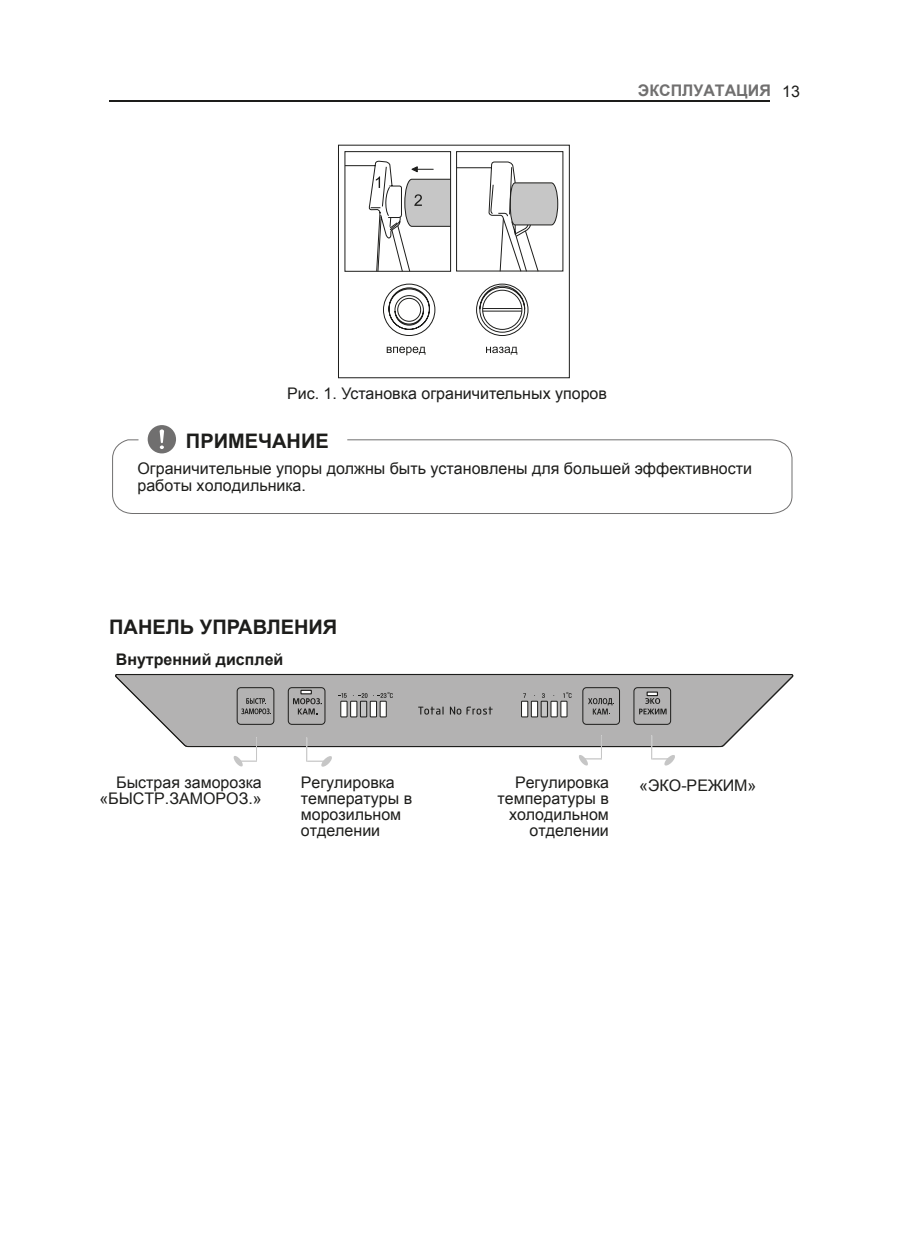
<style>
.page{position:relative;width:919px;height:1259px;background:#fff}
.page>*{position:absolute;margin:0;border:0;box-sizing:border-box;transform-origin:0 0}
.t1{font:700 20px "Arial";color:#1d1d1b}
.t2{font:16px/16px "Arial";color:#1d1d1b;text-align:right}
.t3{font:700 16px "Arial";color:#1d1d1b}
.t4{font:700 16px "Arial";color:#706f6f}
</style>
<div class="page">
<hr style="left:109px;top:100px;width:660px;height:2px;background:#1d1d1b">
<svg style="left:338px;top:145px;width:232px;height:233px"></svg>
<hr style="left:482px;top:311px;width:40px;height:1px;background:#1d1d1b">
<hr style="left:482px;top:308px;width:40px;height:1px;background:#1d1d1b">
<svg style="left:344px;top:144px;width:214px;height:128px"></svg>
<svg style="left:148px;top:425px;width:28px;height:14px"></svg>
<svg style="left:112px;top:439px;width:681px;height:75px"></svg>
<svg style="left:115px;top:674px;width:678px;height:73px;background:#b5b4b4"></svg>
<div style="left:288px;top:687px;width:37px;height:38px;border:1px solid #1d1d1b;border-radius:4px"></div>
<div style="left:237px;top:687px;width:37px;height:38px;border:1px solid #1d1d1b;border-radius:4px"></div>
<div style="left:582px;top:687px;width:38px;height:38px;border:1px solid #1d1d1b;border-radius:4px"></div>
<div style="left:633px;top:687px;width:38px;height:38px;border:1px solid #1d1d1b;border-radius:4px"></div>
<svg style="left:588px;top:698px;width:26px;height:16px"></svg>
<svg style="left:639px;top:692px;width:27px;height:22px"></svg>
<svg style="left:241px;top:698px;width:30px;height:16px"></svg>
<svg style="left:293px;top:698px;width:29px;height:16px"></svg>
<div style="left:541px;top:701px;width:6px;height:16px;background:#c6c6c6"></div>
<div style="left:541px;top:701px;width:6px;height:16px;border:1px solid #1d1d1b"></div>
<div style="left:551px;top:701px;width:6px;height:16px;background:#fff"></div>
<div style="left:550px;top:701px;width:7px;height:16px;border:1px solid #1d1d1b"></div>
<div style="left:561px;top:701px;width:6px;height:16px;background:#fff"></div>
<div style="left:560px;top:701px;width:7px;height:16px;border:1px solid #1d1d1b"></div>
<div style="left:521px;top:701px;width:6px;height:16px;background:#fff"></div>
<div style="left:521px;top:701px;width:7px;height:16px;border:1px solid #1d1d1b"></div>
<div style="left:531px;top:701px;width:6px;height:16px;background:#fff"></div>
<div style="left:531px;top:701px;width:7px;height:16px;border:1px solid #1d1d1b"></div>
<svg style="left:338px;top:693px;width:8px;height:5px"></svg>
<svg style="left:353px;top:693px;width:14px;height:5px"></svg>
<svg style="left:373px;top:692px;width:20px;height:6px"></svg>
<svg style="left:563px;top:692px;width:8px;height:6px"></svg>
<svg style="left:523px;top:693px;width:3px;height:5px"></svg>
<svg style="left:233px;top:738px;width:24px;height:29px"></svg>
<svg style="left:578px;top:735px;width:24px;height:31px"></svg>
<svg style="left:306px;top:738px;width:26px;height:29px"></svg>
<svg style="left:651px;top:735px;width:24px;height:31px"></svg>
<svg style="left:418px;top:706px;width:25px;height:8px"></svg>
<svg style="left:450px;top:706px;width:42px;height:8px"></svg>
<p class="t4" style="left:638px;top:80px;width:134px">ЭКСПЛУАТАЦИЯ</p>
<p class="t2" style="left:782px;top:83px;width:19px">13</p>
<p class="t2" style="left:287px;top:386px;width:321px">Рис. 1. Установка ограничительных упоров</p>
<p class="t1" style="left:186px;top:428px;width:144px">ПРИМЕЧАНИЕ</p>
<p class="t2" style="left:137px;top:460px;width:616px;line-height:17px;text-align:left">Ограничительные упоры должны быть установлены для большей эффективности работы холодильника.</p>
<p class="t1" style="left:109px;top:613px;width:229px">ПАНЕЛЬ УПРАВЛЕНИЯ</p>
<p class="t3" style="left:116px;top:649px;width:169px">Внутренний дисплей</p>
<p class="t2" style="left:99px;top:774px;width:164px">Быстрая заморозка «БЫСТР.ЗАМОРОЗ.»</p>
<p class="t2" style="left:497px;top:774px;width:113px">Регулировка температуры в холодильном отделении</p>
<p class="t2" style="left:301px;top:774px;width:113px;text-align:left">Регулировка температуры в морозильном отделении</p>
<p class="t2" style="left:639px;top:777px;width:119px">«ЭКО-РЕЖИМ»</p>
</div>
